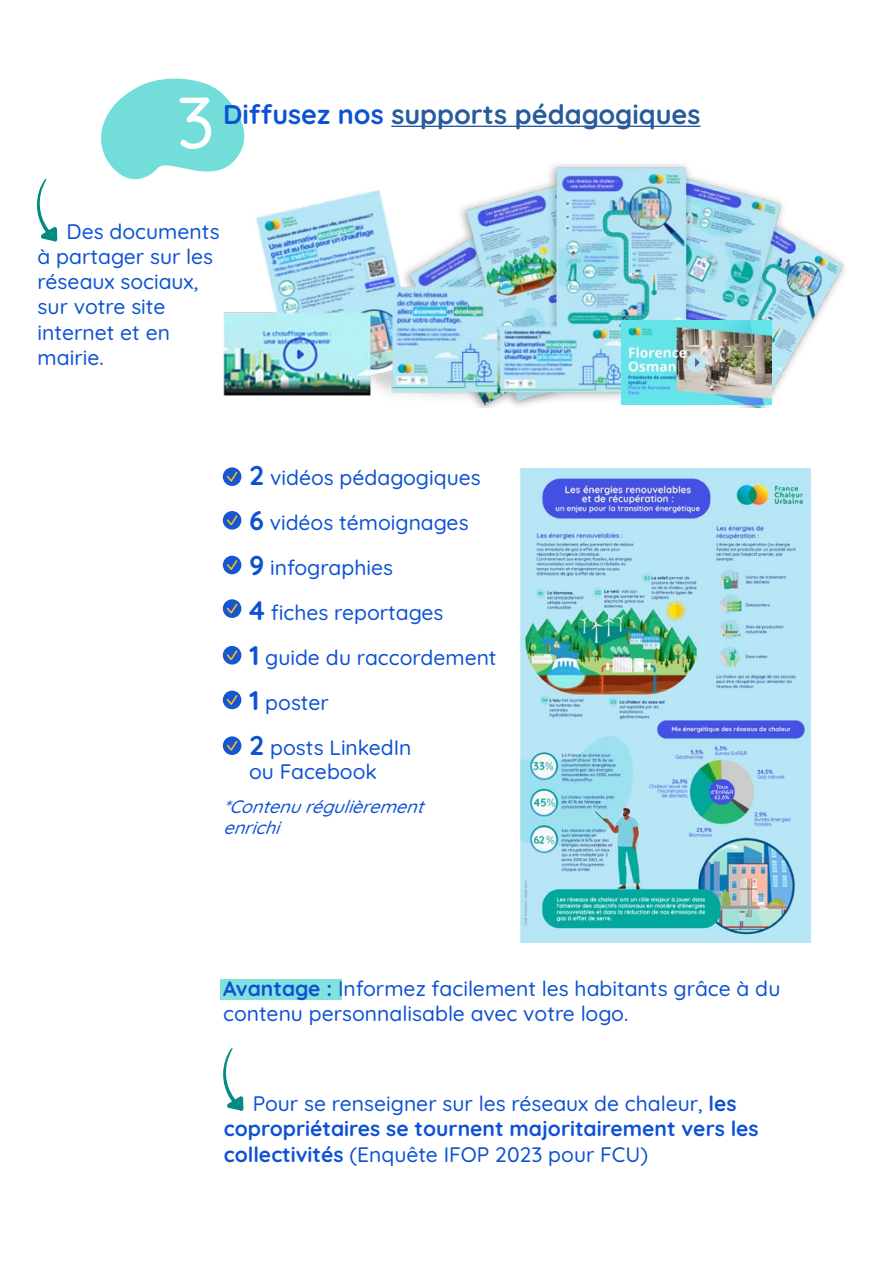
<style>
.page{position:relative;width:893px;height:1263px;background:#fff}
.page>*{position:absolute;margin:0;border:0;box-sizing:border-box;transform-origin:0 0}
.t1{font:500 72.9px "Quicksand";color:#fff}
.t2{font:700 27px "Quicksand";color:#275b9b}
.t3{font:500 21px/25.2px "Quicksand";color:#0d52d4}
.t4{font:italic 500 18px/21.6px "Quicksand";color:#0d52d4}
.s1{color:#0d52d4}
.s2{font-weight:700;font-size:27px}
.s3{font-weight:700}
</style>
<div class="page">
<div style="left:220px;top:979px;width:121px;height:21px;background:#82e1dd"></div>
<svg style="left:101px;top:78px;width:144px;height:102px"></svg>
<hr style="left:391px;top:126px;width:309px;height:1px;background:#275b9b">
<img style="left:223px;top:156px;width:622px;height:251px">
<svg style="left:37px;top:178px;width:21px;height:64px"></svg>
<img style="left:621px;top:321px;width:150px;height:84px">
<div style="left:687px;top:353px;width:19px;height:19px;background:#c3e4ed;border-radius:50%"></div>
<svg style="left:695px;top:358px;width:5px;height:9px"></svg>
<svg style="left:223px;top:467px;width:18px;height:19px"></svg>
<svg style="left:225px;top:470px;width:14px;height:13px"></svg>
<div style="left:223px;top:556px;width:18px;height:18px;background:#1656d0;border-radius:50%"></div>
<svg style="left:225px;top:558px;width:14px;height:12px"></svg>
<div style="left:223px;top:691px;width:18px;height:18px;background:#1656d0;border-radius:50%"></div>
<svg style="left:225px;top:693px;width:14px;height:12px"></svg>
<svg style="left:223px;top:511px;width:18px;height:19px"></svg>
<svg style="left:225px;top:514px;width:14px;height:13px"></svg>
<div style="left:223px;top:646px;width:18px;height:18px;background:#1656d0;border-radius:50%"></div>
<svg style="left:225px;top:649px;width:14px;height:13px"></svg>
<svg style="left:223px;top:599px;width:18px;height:19px"></svg>
<svg style="left:225px;top:602px;width:14px;height:13px"></svg>
<svg style="left:223px;top:736px;width:18px;height:19px"></svg>
<svg style="left:225px;top:739px;width:14px;height:13px"></svg>
<img style="left:521px;top:468px;width:290px;height:474px">
<svg style="left:223px;top:1048px;width:21px;height:63px"></svg>
<h1 class="t1" style="left:176px;top:66px;width:40px">3</h1>
<p class="t2" style="left:223px;top:93px;width:479px"><span class="s1">Diffusez nos</span> supports pédagogiques</p>
<p class="t3" style="left:38px;top:217px;width:184px;text-indent:29px">Des documents à partager sur les réseaux sociaux, sur votre site internet et en mairie.</p>
<p class="t3" style="left:249px;top:453px;width:249px;line-height:45px"><span class="s2">2</span> vidéos pédagogiques<br><span class="s2">6</span> vidéos témoignages<br><span class="s2">9</span> infographies<br><span class="s2">4</span> fiches reportages<br><span class="s2">1</span> guide du raccordement<br><span class="s2">1</span> poster<br><span class="s2">2</span> posts LinkedIn</p>
<p class="t3" style="left:249px;top:757px;width:129px">ou Facebook</p>
<p class="t4" style="left:223px;top:794px;width:210px">*Contenurégulièrement enrichi</p>
<p class="t3" style="left:223px;top:974px;width:559px"><span class="s3">Avantage :</span> Informez facilement les habitants grâce à du contenu personnalisable avec votre logo.</p>
<p class="t3" style="left:224px;top:1089px;width:536px;text-indent:29px">Pour se renseigner sur les réseaux de chaleur, <span class="s3">les copropriétaires se tournent majoritairement vers les collectivités</span> (Enquête IFOP 2023 pour FCU)</p>
</div>
